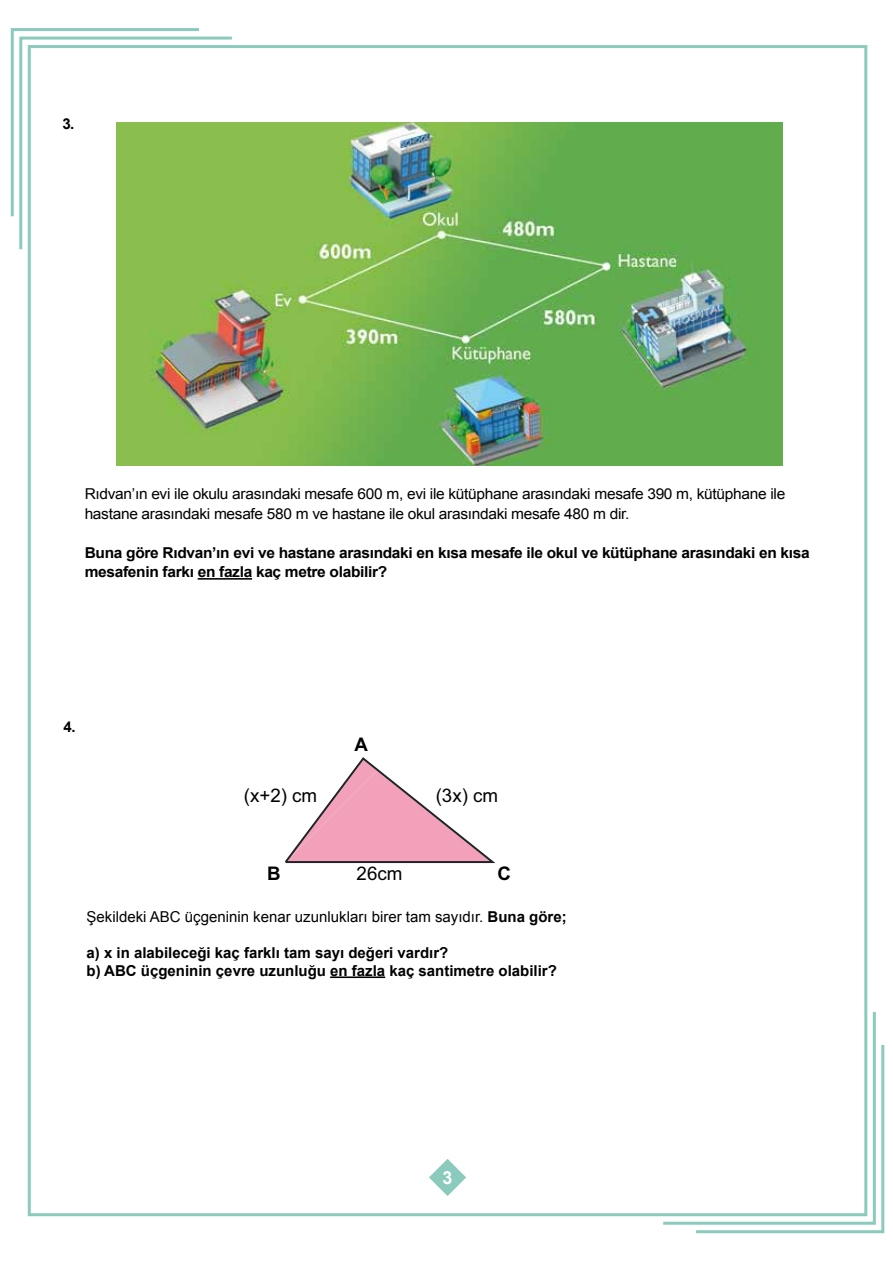
<style>
.page{position:relative;width:893px;height:1263px;background:#fff}
.page>*{position:absolute;margin:0;border:0;box-sizing:border-box;transform-origin:0 0}
.t1{font:18.75px "Arial";color:#000}
.t2{font:700 18.75px "Arial";color:#000}
.t3{font:700 18px "Arial";color:#fff}
.t4{font:15px/19.5px "Arial";letter-spacing:-.02em;color:#000}
.t5{font:700 15px/19.5px "Arial";letter-spacing:-.02em;color:#000}
.t6{font:700 15px/18px "Arial";color:#000}
.t7{font:15px "Arial";color:#000}
.s1{font-weight:700}
</style>
<div class="page">
<hr style="left:198px;top:578px;width:54px;height:2px;background:#000">
<hr style="left:330px;top:976px;width:55px;height:2px;background:#000">
<img style="left:116px;top:123px;width:666px;height:343px">
<svg style="left:285px;top:757px;width:210px;height:106px"></svg>
<svg style="left:19px;top:36px;width:216px;height:216px"></svg>
<svg style="left:10px;top:28px;width:192px;height:191px"></svg>
<svg style="left:660px;top:1009px;width:216px;height:216px"></svg>
<svg style="left:693px;top:1042px;width:192px;height:192px"></svg>
<svg style="left:429px;top:1159px;width:37px;height:37px"></svg>
<p class="t5" style="left:62px;top:114px;width:14px">3.</p>
<p class="t4" style="left:85px;top:484px;width:702px">Rıdvan’ın evi ile okulu arasındaki mesafe 600 m, evi ile kütüphane arasındaki mesafe 390 m, kütüphane ile hastane arasındaki mesafe 580 m ve hastane ile okul arasındaki mesafe 480 m dir.</p>
<p class="t5" style="left:85px;top:543px;width:727px">Buna göre Rıdvan’ın evi ve hastane arasındaki en kısa mesafe ile okul ve kütüphane arasındaki en kısa mesafenin farkı en fazla kaç metre olabilir?</p>
<p class="t5" style="left:64px;top:717px;width:14px">4.</p>
<p class="t1" style="left:244px;top:788px;width:75px">(x+2) cm</p>
<p class="t2" style="left:354px;top:733px;width:15px">A</p>
<p class="t1" style="left:436px;top:788px;width:64px">(3x) cm</p>
<p class="t2" style="left:267px;top:863px;width:15px">B</p>
<p class="t2" style="left:497px;top:862px;width:15px">C</p>
<p class="t1" style="left:357px;top:867px;width:47px">26cm</p>
<p class="t7" style="left:87px;top:906px;width:482px">Şekildeki ABC üçgeninin kenar uzunlukları birer tam sayıdır. <span class="s1">Buna göre;</span></p>
<p class="t6" style="left:87px;top:944px;width:472px">a) x in alabileceği kaç farklı tam sayı değeri vardır?<br>b) ABC üçgeninin çevre uzunluğu en fazla kaç santimetre olabilir?</p>
<p class="t3" style="left:443px;top:1167px;width:12px">3</p>
</div>
